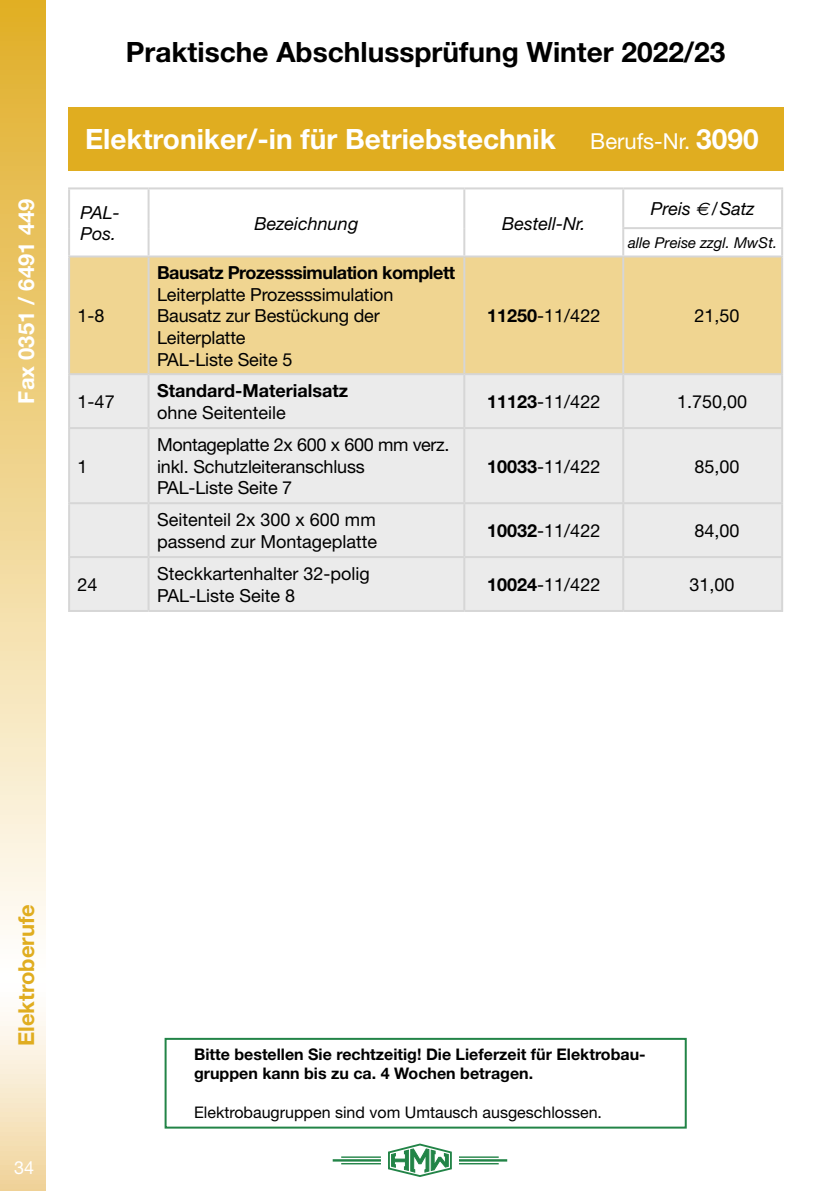
<style>
.page{position:relative;width:840px;height:1191px;background:#fff}
.page>*{position:absolute;margin:0;border:0;box-sizing:border-box;transform-origin:0 0}
.t1{font:700 28px "Helvetica Neue";color:#fff}
.t2{font:700 28px "Helvetica Neue";color:#000}
.t3{font:700 22px "Helvetica Neue";color:#fff}
.t4{font:700 22px "Helvetica Neue";color:#e0ad20}
.t5{font:18px/21.6px "Helvetica Neue";letter-spacing:-.01em;color:#000}
.t6{font:700 18px "Helvetica Neue";letter-spacing:-.025em;color:#000}
.t7{font:italic 18px/21.6px "Helvetica Neue";color:#000}
.t8{font:18px "Helvetica Neue";color:#fff}
.t9{font:700 16px/19.2px "Helvetica Neue";color:#000}
.t10{font:16px "Helvetica Neue";color:#000}
.t11{font:italic 15px "Helvetica Neue";color:#000}
.s1{font-weight:400;font-size:22px}
.s2{font-family:"Euro Sans"}
.s3{font-weight:700}
</style>
<div class="page">
<svg style="left:0;top:0;width:45px;height:1191px;background:#f1d99d"></svg>
<svg style="left:388px;top:1143px;width:64px;height:34px"></svg>
<hr style="left:332px;top:1159px;width:49px;height:2px;background:#228447">
<hr style="left:341px;top:1156px;width:40px;height:1px;background:#228447">
<hr style="left:341px;top:1163px;width:40px;height:1px;background:#228447">
<hr style="left:458px;top:1159px;width:49px;height:2px;background:#228447">
<hr style="left:458px;top:1156px;width:40px;height:1px;background:#228447">
<hr style="left:458px;top:1163px;width:40px;height:1px;background:#228447">
<div style="left:164px;top:1037px;width:522px;height:91px;border:2px solid #228447"></div>
<div style="left:68px;top:107px;width:714px;height:63px;background:#e0ad20"></div>
<div style="left:70px;top:257px;width:710px;height:116px;background:#f0d591"></div>
<div style="left:70px;top:375px;width:710px;height:235px;background:#ebebeb"></div>
<hr style="left:68px;top:257px;width:2px;height:116px;background:#d6d6d6">
<hr style="left:147px;top:257px;width:2px;height:116px;background:#d6d6d6">
<hr style="left:463px;top:257px;width:2px;height:116px;background:#d6d6d6">
<hr style="left:622px;top:257px;width:2px;height:116px;background:#d6d6d6">
<hr style="left:780px;top:257px;width:2px;height:116px;background:#d6d6d6">
<hr style="left:68px;top:375px;width:2px;height:52px;background:#d6d6d6">
<hr style="left:147px;top:375px;width:2px;height:52px;background:#d6d6d6">
<hr style="left:463px;top:375px;width:2px;height:52px;background:#d6d6d6">
<hr style="left:622px;top:375px;width:2px;height:52px;background:#d6d6d6">
<hr style="left:780px;top:375px;width:2px;height:52px;background:#d6d6d6">
<hr style="left:68px;top:429px;width:2px;height:73px;background:#d6d6d6">
<hr style="left:147px;top:429px;width:2px;height:73px;background:#d6d6d6">
<hr style="left:463px;top:429px;width:2px;height:73px;background:#d6d6d6">
<hr style="left:622px;top:429px;width:2px;height:73px;background:#d6d6d6">
<hr style="left:780px;top:429px;width:2px;height:73px;background:#d6d6d6">
<hr style="left:68px;top:504px;width:2px;height:52px;background:#d6d6d6">
<hr style="left:147px;top:504px;width:2px;height:52px;background:#d6d6d6">
<hr style="left:463px;top:504px;width:2px;height:52px;background:#d6d6d6">
<hr style="left:622px;top:504px;width:2px;height:52px;background:#d6d6d6">
<hr style="left:780px;top:504px;width:2px;height:52px;background:#d6d6d6">
<hr style="left:68px;top:558px;width:2px;height:52px;background:#d6d6d6">
<hr style="left:147px;top:558px;width:2px;height:52px;background:#d6d6d6">
<hr style="left:463px;top:558px;width:2px;height:52px;background:#d6d6d6">
<hr style="left:622px;top:558px;width:2px;height:52px;background:#d6d6d6">
<hr style="left:780px;top:558px;width:2px;height:52px;background:#d6d6d6">
<hr style="left:68px;top:187px;width:80px;height:2px;background:#d6d6d6">
<hr style="left:68px;top:189px;width:2px;height:39px;background:#d6d6d6">
<hr style="left:148px;top:187px;width:316px;height:2px;background:#d6d6d6">
<hr style="left:147px;top:189px;width:2px;height:39px;background:#d6d6d6">
<hr style="left:464px;top:187px;width:159px;height:2px;background:#d6d6d6">
<hr style="left:463px;top:189px;width:2px;height:39px;background:#d6d6d6">
<hr style="left:68px;top:228px;width:2px;height:27px;background:#d6d6d6">
<hr style="left:147px;top:228px;width:2px;height:27px;background:#d6d6d6">
<hr style="left:463px;top:228px;width:2px;height:27px;background:#d6d6d6">
<hr style="left:68px;top:255px;width:80px;height:2px;background:#d6d6d6">
<hr style="left:148px;top:255px;width:316px;height:2px;background:#d6d6d6">
<hr style="left:464px;top:255px;width:159px;height:2px;background:#d6d6d6">
<hr style="left:68px;top:373px;width:80px;height:2px;background:#d6d6d6">
<hr style="left:148px;top:373px;width:316px;height:2px;background:#d6d6d6">
<hr style="left:464px;top:373px;width:159px;height:2px;background:#d6d6d6">
<hr style="left:623px;top:373px;width:159px;height:2px;background:#d6d6d6">
<hr style="left:68px;top:427px;width:80px;height:2px;background:#d6d6d6">
<hr style="left:148px;top:427px;width:316px;height:2px;background:#d6d6d6">
<hr style="left:464px;top:427px;width:159px;height:2px;background:#d6d6d6">
<hr style="left:623px;top:427px;width:159px;height:2px;background:#d6d6d6">
<hr style="left:68px;top:502px;width:80px;height:2px;background:#d6d6d6">
<hr style="left:148px;top:502px;width:316px;height:2px;background:#d6d6d6">
<hr style="left:464px;top:502px;width:159px;height:2px;background:#d6d6d6">
<hr style="left:623px;top:502px;width:159px;height:2px;background:#d6d6d6">
<hr style="left:68px;top:556px;width:80px;height:2px;background:#d6d6d6">
<hr style="left:148px;top:556px;width:316px;height:2px;background:#d6d6d6">
<hr style="left:464px;top:556px;width:159px;height:2px;background:#d6d6d6">
<hr style="left:623px;top:556px;width:159px;height:2px;background:#d6d6d6">
<hr style="left:68px;top:610px;width:80px;height:2px;background:#d6d6d6">
<hr style="left:148px;top:610px;width:316px;height:2px;background:#d6d6d6">
<hr style="left:464px;top:610px;width:159px;height:2px;background:#d6d6d6">
<hr style="left:623px;top:610px;width:159px;height:2px;background:#d6d6d6">
<hr style="left:623px;top:187px;width:159px;height:2px;background:#d6d6d6">
<hr style="left:622px;top:189px;width:2px;height:38px;background:#d6d6d6">
<hr style="left:780px;top:189px;width:2px;height:38px;background:#d6d6d6">
<hr style="left:622px;top:227px;width:160px;height:2px;background:#d6d6d6">
<hr style="left:622px;top:229px;width:2px;height:26px;background:#d6d6d6">
<hr style="left:780px;top:229px;width:2px;height:26px;background:#d6d6d6">
<hr style="left:623px;top:255px;width:159px;height:2px;background:#d6d6d6">
<p class="t3" style="left:13px;top:403px;width:206px;rotate:-90deg">Fax 0351 / 6491 449</p>
<h1 class="t2" style="left:126px;top:34px;width:600px">Praktische Abschlussprüfung Winter 2022/23</h1>
<h1 class="t1" style="left:85px;top:122px;width:674px">Elektroniker/-in für Betriebstechnik <span class="s1">Berufs-Nr.</span> 3090</h1>
<p class="t7" style="left:80px;top:201px;width:41px">PAL-<br>Pos.</p>
<p class="t7" style="left:254px;top:212px;width:105px">Bezeichnung</p>
<p class="t7" style="left:502px;top:212px;width:85px">Bestell-Nr.</p>
<p class="t7" style="left:650px;top:198px;width:105px">Preis <span class="s2">!</span>/Satz</p>
<p class="t11" style="left:627px;top:234px;width:150px">alle Preise zzgl. MwSt.</p>
<p class="t5" style="left:78px;top:305px;width:29px">1-8</p>
<p class="t6" style="left:157px;top:262px;width:299px">Bausatz Prozesssimulation komplett</p>
<p class="t5" style="left:157px;top:283px;width:238px">Leiterplatte Prozesssimulation<br>Bausatz zur Bestückung der<br>Leiterplatte<br>PAL-Liste Seite 5</p>
<p class="t5" style="left:487px;top:305px;width:115px"><span class="s3">11250</span>-11/422</p>
<p class="t5" style="left:694px;top:305px;width:47px">21,50</p>
<p class="t5" style="left:78px;top:391px;width:39px">1-47</p>
<p class="t6" style="left:157px;top:380px;width:192px">Standard-Materialsatz</p>
<p class="t5" style="left:157px;top:401px;width:130px">ohne Seitenteile</p>
<p class="t5" style="left:487px;top:391px;width:115px"><span class="s3">11123</span>-11/422</p>
<p class="t5" style="left:676px;top:391px;width:72px">1.750,00</p>
<p class="t5" style="left:78px;top:455px;width:12px">1</p>
<p class="t5" style="left:157px;top:433px;width:294px">Montageplatte 2x 600 x 600 mm verz. inkl. Schutzleiteranschluss<br>PAL-Liste Seite 7</p>
<p class="t5" style="left:487px;top:455px;width:115px"><span class="s3">10033</span>-11/422</p>
<p class="t5" style="left:694px;top:455px;width:47px">85,00</p>
<p class="t5" style="left:157px;top:509px;width:222px">Seitenteil 2x 300 x 600 mm passend zur Montageplatte</p>
<p class="t5" style="left:487px;top:520px;width:115px"><span class="s3">10032</span>-11/422</p>
<p class="t5" style="left:694px;top:520px;width:47px">84,00</p>
<p class="t5" style="left:78px;top:573px;width:22px">24</p>
<p class="t5" style="left:157px;top:563px;width:214px">Steckkartenhalter 32-polig<br>PAL-Liste Seite 8</p>
<p class="t5" style="left:487px;top:573px;width:115px"><span class="s3">10024</span>-11/422</p>
<p class="t5" style="left:689px;top:573px;width:47px">31,00</p>
<p class="t4" style="left:13px;top:1046px;width:144px;rotate:-90deg">Elektroberufe</p>
<p class="t8" style="left:14px;top:1156px;width:22px">34</p>
<p class="t9" style="left:194px;top:1044px;width:453px">Bitte bestellen Sie rechtzeitig! Die Lieferzeit für Elektrobau&shy;gruppen kann bis zu ca. 4 Wochen betragen.</p>
<p class="t10" style="left:194px;top:1102px;width:409px">Elektrobaugruppen sind vom Umtausch ausgeschlossen.</p>
</div>
